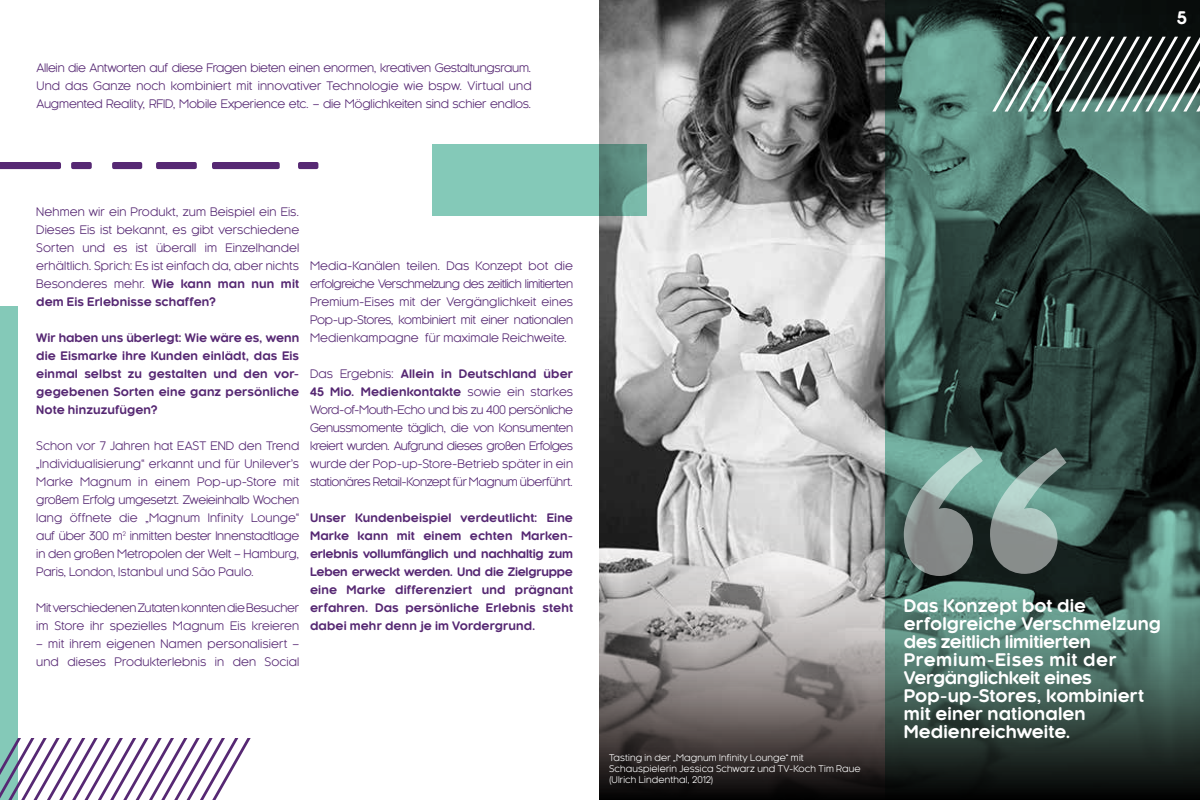
<style>
.page{position:relative;width:1200px;height:800px;background:#fff}
.page>*{position:absolute;margin:0;border:0;box-sizing:border-box;transform-origin:0 0}
.t1{font:700 17px/18px "Kaleko 105 Round";color:#fff}
.t2{font:11.5px/18px "Kaleko 105 Round";letter-spacing:-.005em;color:#562873;text-align:justify}
.t3{font:700 11.5px/18px "Kaleko 105 Round";letter-spacing:.005em;color:#562873;text-align:justify}
.t4{font:9px/10.8px "Kaleko 105 Round";letter-spacing:.015em;color:#fff}
.s1{font-weight:700}
</style>
<div class="page">
<img style="left:600px;top:0;width:285px;height:473px">
<svg style="left:600px;top:473px;width:285px;height:327px;background:#878483"></svg>
<svg style="left:0;top:162px;width:61px;height:7px"></svg>
<div style="left:156px;top:162px;width:41px;height:7px;background:#562873;border-radius:2px"></div>
<div style="left:212px;top:162px;width:68px;height:7px;background:#562873;border-radius:2px"></div>
<div style="left:298px;top:162px;width:20px;height:7px;background:#562873;border-radius:2px"></div>
<div style="left:71px;top:162px;width:21px;height:7px;background:#562873;border-radius:2px"></div>
<div style="left:112px;top:162px;width:30px;height:7px;background:#562873;border-radius:2px"></div>
<div style="left:0;top:306px;width:18px;height:494px;background:#84c9b8"></div>
<svg style="left:432px;top:144px;width:215px;height:72px;background:#7bbbab"></svg>
<svg style="left:885px;top:0;width:315px;height:800px;background:#37534c"></svg>
<svg style="left:904px;top:446px;width:162px;height:130px;background:#718983"></svg>
<svg style="left:992px;top:37px;width:208px;height:75px"></svg>
<svg style="left:0;top:738px;width:251px;height:62px"></svg>
<p class="t2" style="left:37px;top:59px;width:497px">Allein die Antworten auf diese Fragen bieten einen enormen, kreativen Gestaltungsraum.<br>Und das Ganze noch kombiniert mit innovativer Technologie wie bspw. Virtual und Augmented Reality, RFID, Mobile Experience etc. – die Möglichkeiten sind schier endlos.</p>
<p class="t2" style="left:36px;top:203px;width:265px">Nehmen wir ein Produkt, zum Beispiel ein Eis.<br>Dieses Eis ist bekannt, es gibt verschiedene Sorten und es ist überall im Einzelhandel erhältlich. Sprich: Es ist einfach da, aber nichts Besonderes mehr. <span class="s1">Wie kann man nun mit dem Eis Erlebnisse schaffen?</span></p>
<p class="t3" style="left:36px;top:329px;width:265px">Wir haben uns überlegt: Wie wäre es, wenn die Eismarke ihre Kunden einlädt, das Eis einmal selbst zu gestalten und den vor&shy;gegebenen Sorten eine ganz persönliche Note hinzuzufügen?</p>
<p class="t2" style="left:36px;top:437px;width:265px">Schon vor 7 Jahren hat EAST END den Trend „Individualisierung“ erkannt und für Unilever’s Marke Magnum in einem Pop-up-Store mit großem Erfolg umgesetzt. Zweieinhalb Wochen lang öffnete die „Magnum Infinity Lounge“ auf über 300 m² inmitten bester Innenstadtlage in den großen Metropolen der Welt – Hamburg, Paris, London, Istanbul und São Paulo.</p>
<p class="t2" style="left:36px;top:599px;width:265px">Mit verschiedenen Zutaten konnten die Besucher im Store ihr spezielles Magnum Eis kreieren</p>
<p class="t2" style="left:36px;top:635px;width:265px">– mit ihrem eigenen Namen personalisiert – und dieses Produkterlebnis in den Social</p>
<p class="t2" style="left:310px;top:257px;width:265px">Media-Kanälen teilen. Das Konzept bot die erfolgreiche Verschmelzung des zeitlich limitierten Premium-Eises mit der Vergänglichkeit eines Pop-up-Stores, kombiniert mit einer nationalen Medienkampagne für maximale Reichweite.</p>
<p class="t2" style="left:310px;top:365px;width:265px">Das Ergebnis: <span class="s1">Allein in Deutschland über 45 Mio. Medienkontakte</span> sowie ein starkes Word-of-Mouth-Echo und bis zu 400 persönliche Genussmomente täglich, die von Konsumenten kreiert wurden. Aufgrund dieses großen Erfolges wurde der Pop-up-Store-Betrieb später in ein stationäres Retail-Konzept für Magnum überführt.</p>
<p class="t3" style="left:310px;top:509px;width:265px">Unser Kundenbeispiel verdeutlicht: Eine Marke kann mit einem echten Marken&shy;erlebnis vollumfänglich und nachhaltig zum Leben erweckt werden. Und die Zielgruppe eine Marke differenziert und prägnant erfahren. Das persönliche Erlebnis steht dabei mehr denn je im Vordergrund.</p>
<p class="t4" style="left:609px;top:753px;width:253px">Tasting in der „Magnum Infinity Lounge“ mit<br>Schauspielerin Jessica Schwarz und TV-Koch Tim Raue (Ulrich Lindenthal, 2012)</p>
<h1 class="t1" style="left:1177px;top:9px;width:12px">5</h1>
<h1 class="t1" style="left:904px;top:597px;width:259px">Das Konzept bot die erfolgreiche Verschmelzung des zeitlich limitierten<br>Premium-Eises mit der<br>Vergänglichkeit eines<br>Pop-up-Stores, kombiniert mit einer nationalen<br>Medienreichweite.</h1>
</div>
